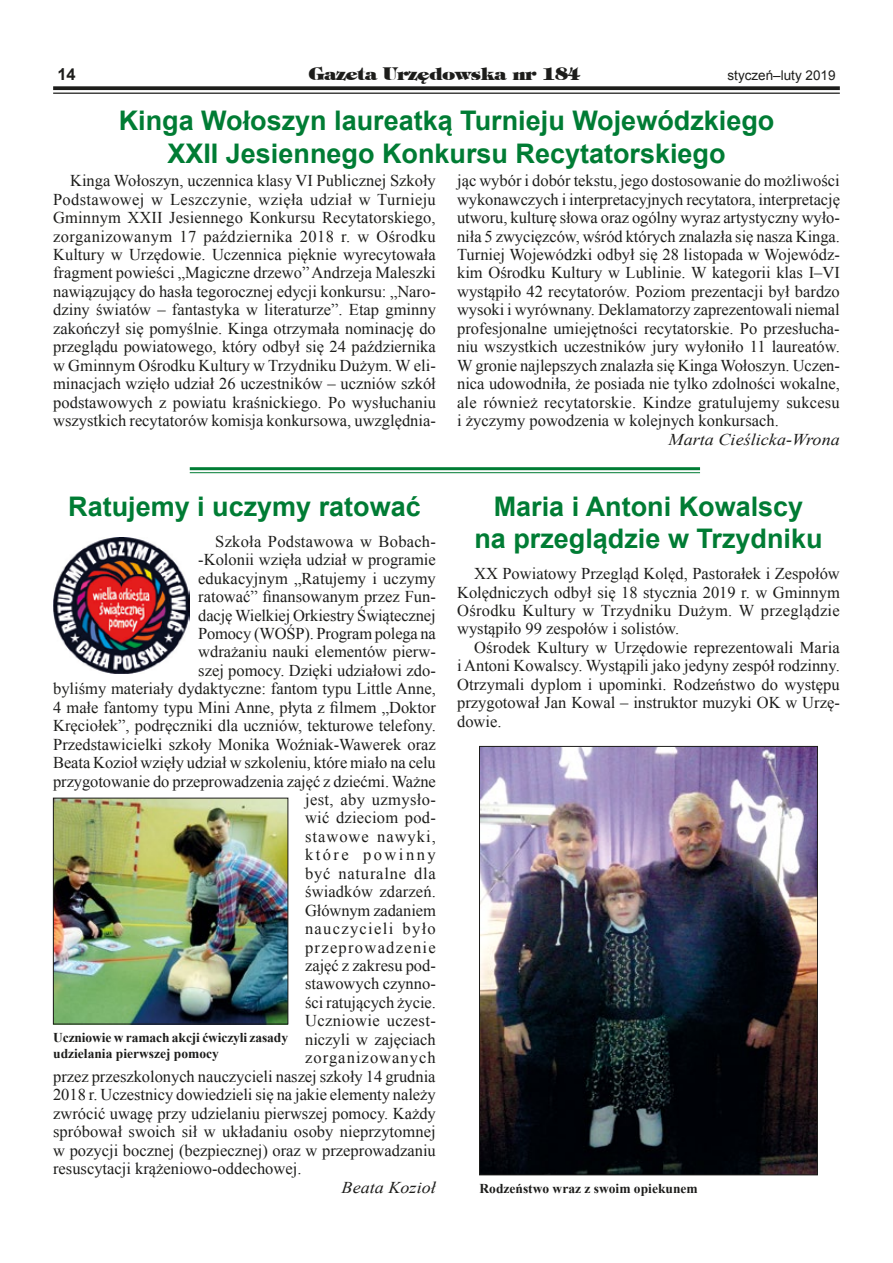
<style>
.page{position:relative;width:893px;height:1263px;background:#fff}
.page>*{position:absolute;margin:0;border:0;box-sizing:border-box;transform-origin:0 0}
.t1{font:700 27px/32.4px "Arial";color:#007c34;text-align:center}
.t2{font:18px "Timpani Heavypl";color:#1d1d1b}
.t3{font:16.5px/18.5px "Times New Roman";color:#1d1d1b;text-align:justify}
.t4{font:italic 16.5px "Times New Roman";color:#1d1d1b;scale:1.1 1}
.t5{font:16.5px "Times New Roman";letter-spacing:.08em;color:#1d1d1b}
.t6{font:16.5px "Times New Roman";letter-spacing:.02em;color:#1d1d1b}
.t7{font:16.5px "Times New Roman";letter-spacing:.025em;color:#1d1d1b}
.t8{font:16.5px "Times New Roman";letter-spacing:.05em;color:#1d1d1b}
.t9{font:16.5px "Times New Roman";letter-spacing:.065em;color:#1d1d1b}
.t10{font:16.5px "Times New Roman";letter-spacing:.06em;color:#1d1d1b}
.t11{font:16.5px "Times New Roman";letter-spacing:.15em;color:#1d1d1b}
.t12{font:700 16.5px "Arial";color:#1d1d1b}
.t13{font:700 13.5px/16.5px "Times New Roman";color:#1d1d1b}
.t14{font:13.5px "Arial";color:#1d1d1b}
</style>
<div class="page">
<svg style="left:53px;top:86px;width:787px;height:4px;background:#2f2f2d"></svg>
<hr style="left:53px;top:93px;width:787px;height:1px;background:#1d1d1b">
<hr style="left:190px;top:467px;width:510px;height:3px;background:#007c34">
<hr style="left:190px;top:472px;width:510px;height:1px;background:#007c34">
<img style="left:53px;top:538px;width:137px;height:135px">
<img style="left:481px;top:748px;width:335px;height:425px">
<div style="left:479px;top:746px;width:339px;height:429px;border:1px solid #1d1d1b"></div>
<img style="left:55px;top:800px;width:231px;height:222px">
<div style="left:53px;top:798px;width:235px;height:226px;border:1px solid #1d1d1b"></div>
<p class="t12" style="left:57px;top:63px;width:20px">14</p>
<p class="t2" style="left:308px;top:61px;width:273px">Gazeta Urzêdowska nr 184</p>
<p class="t14" style="left:727px;top:66px;width:110px">styczeń–luty 2019</p>
<h1 class="t1" style="left:119px;top:105px;width:657px">Kinga Wołoszyn laureatką Turnieju Wojewódzkiego<br>XXII Jesiennego Konkursu Recytatorskiego</h1>
<p class="t3" style="left:457px;top:171px;width:384px">jąc wybór i dobór tekstu, jego dostosowanie do możliwości wykonawczych i interpretacyjnych recytatora, interpretację utworu, kulturę słowa oraz ogólny wyraz artystyczny wyło&shy;niła 5 zwycięzców, wśród których znalazła się nasza Kinga.<br>Turniej Wojewódzki odbył się 28 listopada w Wojewódz&shy;kim Ośrodku Kultury w Lublinie. W kategorii klas I–VI wystąpiło 42 recytatorów. Poziom prezentacji był bardzo wysoki i wyrównany. Deklamatorzy zaprezentowali niemal profesjonalne umiejętności recytatorskie. Po przesłucha&shy;niu wszystkich uczestników jury wyłoniło 11 laureatów.<br>W gronie najlepszych znalazła się Kinga Wołoszyn. Uczen&shy;nica udowodniła, że posiada nie tylko zdolności wokalne, ale również recytatorskie. Kindze gratulujemy sukcesu i życzymy powodzenia w kolejnych konkursach.</p>
<p class="t4" style="left:669px;top:428px;width:157px">Marta Cieślicka-Wrona</p>
<p class="t3" style="left:53px;top:171px;width:384px;text-indent:17px">Kinga Wołoszyn, uczennica klasy VI Publicznej Szkoły Podstawowej w Leszczynie, wzięła udział w Turnieju Gminnym XXII Jesiennego Konkursu Recytatorskiego, zorganizowanym 17 października 2018 r. w Ośrodku Kultury w Urzędowie. Uczennica pięknie wyrecytowała fragment powieści „Magiczne drzewo” Andrzeja Maleszki nawiązujący do hasła tegorocznej edycji konkursu: „Naro&shy;dziny światów – fantastyka w literaturze”. Etap gminny zakończył się pomyślnie. Kinga otrzymała nominację do przeglądu powiatowego, który odbył się 24 października w Gminnym Ośrodku Kultury w Trzydniku Dużym. W eli&shy;minacjach wzięło udział 26 uczestników – uczniów szkół podstawowych z powiatu kraśnickiego. Po wysłuchaniu wszystkich recytatorów komisja konkursowa, uwzględnia-</p>
<h1 class="t1" style="left:68px;top:491px;width:354px">Ratujemy i uczymy ratować</h1>
<p class="t3" style="left:215px;top:532px;width:222px">Szkoła Podstawowa w Bobach-</p>
<p class="t3" style="left:198px;top:550px;width:239px">-Kolonii wzięła udział w programie</p>
<p class="t3" style="left:198px;top:569px;width:239px">edukacyjnym „Ratujemy i uczymy</p>
<p class="t3" style="left:198px;top:587px;width:239px">ratować” finansowanym przez Fun-</p>
<p class="t3" style="left:198px;top:605px;width:239px">dację Wielkiej Orkiestry Świątecznej</p>
<p class="t3" style="left:198px;top:624px;width:239px">Pomocy (WOŚP). Program polega na</p>
<p class="t3" style="left:198px;top:642px;width:239px">wdrażaniu nauki elementów pierw-</p>
<p class="t3" style="left:198px;top:661px;width:239px">szej pomocy. Dzięki udziałowi zdo-</p>
<p class="t3" style="left:53px;top:679px;width:384px">byliśmy materiały dydaktyczne: fantom typu Little Anne,</p>
<p class="t3" style="left:53px;top:698px;width:384px">4 małe fantomy typu Mini Anne, płyta z filmem „Doktor</p>
<p class="t3" style="left:53px;top:716px;width:384px">Kręciołek”, podręczniki dla uczniów, tekturowe telefony.</p>
<p class="t3" style="left:53px;top:735px;width:384px">Przedstawicielki szkoły Monika Woźniak-Wawerek oraz</p>
<p class="t3" style="left:53px;top:753px;width:384px">Beata Kozioł wzięły udział w szkoleniu, które miało na celu</p>
<p class="t3" style="left:53px;top:771px;width:384px">przygotowanie do przeprowadzenia zajęć z dziećmi. Ważne</p>
<p class="t6" style="left:305px;top:788px;width:132px">jest, aby uzmysło-</p>
<p class="t3" style="left:305px;top:808px;width:132px">wić dzieciom pod-</p>
<p class="t10" style="left:305px;top:825px;width:132px">stawowe nawyki,</p>
<p class="t11" style="left:305px;top:844px;width:132px">które powinny</p>
<p class="t8" style="left:305px;top:862px;width:132px">być naturalne dla</p>
<p class="t3" style="left:305px;top:882px;width:132px">świadków zdarzeń.</p>
<p class="t3" style="left:305px;top:901px;width:132px">Głównym zadaniem</p>
<p class="t5" style="left:305px;top:917px;width:132px">nauczycieli było</p>
<p class="t5" style="left:305px;top:936px;width:132px">przeprowadzenie</p>
<p class="t3" style="left:305px;top:956px;width:132px">zajęć z zakresu pod-</p>
<p class="t3" style="left:305px;top:974px;width:132px">stawowych czynno-</p>
<p class="t3" style="left:305px;top:993px;width:132px">ści ratujących życie.</p>
<p class="t7" style="left:305px;top:1010px;width:132px">Uczniowie uczest-</p>
<p class="t3" style="left:305px;top:1030px;width:132px">niczyli w zajęciach</p>
<p class="t9" style="left:305px;top:1047px;width:132px">zorganizowanych</p>
<p class="t3" style="left:53px;top:1067px;width:384px">przez przeszkolonych nauczycieli naszej szkoły 14 grudnia</p>
<p class="t3" style="left:53px;top:1085px;width:384px">2018 r. Uczestnicy dowiedzieli się na jakie elementy należy</p>
<p class="t3" style="left:53px;top:1103px;width:384px">zwrócić uwagę przy udzielaniu pierwszej pomocy. Każdy</p>
<p class="t3" style="left:53px;top:1122px;width:384px">spróbował swoich sił w układaniu osoby nieprzytomnej</p>
<p class="t3" style="left:53px;top:1140px;width:384px">w pozycji bocznej (bezpiecznej) oraz w przeprowadzaniu</p>
<p class="t3" style="left:53px;top:1159px;width:250px">resuscytacji krążeniowo-oddechowej.</p>
<p class="t4" style="left:342px;top:1176px;width:87px">Beata Kozioł</p>
<p class="t13" style="left:479px;top:1179px;width:220px">Rodzeństwo wraz z swoim opiekunem</p>
<h1 class="t1" style="left:474px;top:491px;width:350px">Maria i Antoni Kowalscy<br>na przeglądzie w Trzydniku</h1>
<p class="t3" style="left:457px;top:564px;width:384px;text-indent:17px">XX Powiatowy Przegląd Kolęd, Pastorałek i Zespołów Kolędniczych odbył się 18 stycznia 2019 r. w Gminnym Ośrodku Kultury w Trzydniku Dużym. W przeglądzie wystąpiło 99 zespołów i solistów.</p>
<p class="t3" style="left:457px;top:638px;width:384px;text-indent:17px">Ośrodek Kultury w Urzędowie reprezentowali Maria i Antoni Kowalscy. Wystąpili jako jedyny zespół rodzinny.<br>Otrzymali dyplom i upominki. Rodzeństwo do występu przygotował Jan Kowal – instruktor muzyki OK w Urzę&shy;dowie.</p>
<p class="t13" style="left:53px;top:1029px;width:236px">Uczniowie w ramach akcji ćwiczyli zasady udzielania pierwszej pomocy</p>
</div>
